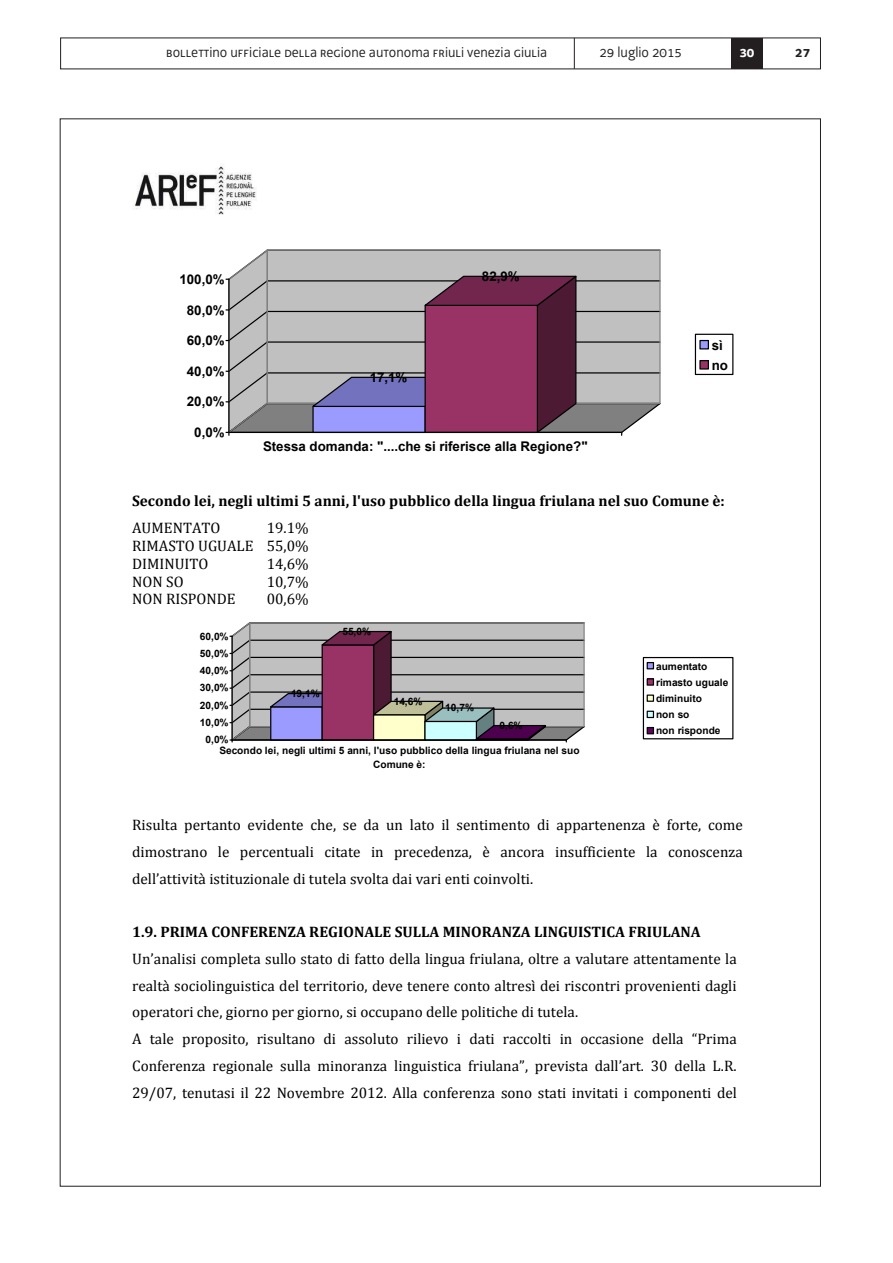
<style>
.page{position:relative;width:893px;height:1263px;background:#fff}
.page>*{position:absolute;margin:0;border:0;box-sizing:border-box;transform-origin:0 0}
.t1{font:15.15px/26.7px "Cambria";color:#000;text-align:justify}
.t2{font:700 15.15px "Cambria";color:#000}
.t3{font:15px "Decima UNI";color:#231f20}
.t4{font:15px "Decima WE";color:#231f20}
.t5{font:700 15px "Decima WE";color:#fff}
.t6{font:700 15px "Decima WE";color:#231f20}
.t7{font:700 13.35px/20px "Arial";letter-spacing:.005em;color:#000}
.t8{font:700 10.2px/16.2px "Arial";letter-spacing:.005em;color:#000;text-align:center}
</style>
<div class="page">
<div style="left:731px;top:38px;width:32px;height:31px;background:#231f20"></div>
<hr style="left:574px;top:38px;width:1px;height:31px;background:#231f20">
<img style="left:134px;top:166px;width:122px;height:49px">
<svg style="left:225px;top:249px;width:436px;height:186px;background:#a0899a"></svg>
<div style="left:695px;top:334px;width:38px;height:41px;border:1px solid #000"></div>
<div style="left:700px;top:341px;width:8px;height:8px;background:#9a9aff"></div>
<div style="left:699px;top:340px;width:10px;height:9px;border:1px solid #000"></div>
<div style="left:700px;top:361px;width:8px;height:8px;background:#9a3365"></div>
<div style="left:699px;top:360px;width:10px;height:10px;border:1px solid #000"></div>
<svg style="left:229px;top:622px;width:356px;height:120px;background:#a2959f"></svg>
<div style="left:643px;top:657px;width:90px;height:82px;border:1px solid #000"></div>
<div style="left:647px;top:662px;width:7px;height:7px;border:1px solid #000"></div>
<svg style="left:649px;top:680px;width:3px;height:4px"></svg>
<div style="left:647px;top:678px;width:7px;height:8px;border:1px solid #000"></div>
<svg style="left:649px;top:696px;width:3px;height:4px"></svg>
<div style="left:647px;top:694px;width:7px;height:8px;border:1px solid #000"></div>
<div style="left:647px;top:711px;width:7px;height:7px;border:1px solid #000"></div>
<div style="left:647px;top:727px;width:6px;height:7px;background:#650065"></div>
<div style="left:647px;top:727px;width:7px;height:7px;border:1px solid #000"></div>
<p class="t3" style="left:166px;top:43px;width:382px">bollettino ufficiale della regione autonoma friuli venezia giulia</p>
<p class="t4" style="left:599px;top:43px;width:84px">29 luglio 2015</p>
<p class="t5" style="left:739px;top:43px;width:16px">30</p>
<p class="t6" style="left:795px;top:43px;width:16px">27</p>
<p class="t7" style="left:179px;top:269px;width:47px">100,0%</p>
<p class="t7" style="left:187px;top:300px;width:39px">80,0%</p>
<p class="t7" style="left:187px;top:331px;width:39px">60,0%</p>
<p class="t7" style="left:187px;top:361px;width:39px">40,0%</p>
<p class="t7" style="left:187px;top:392px;width:39px">20,0%</p>
<p class="t7" style="left:194px;top:423px;width:32px">0,0%</p>
<p class="t7" style="left:370px;top:367px;width:39px">17,1%</p>
<p class="t7" style="left:482px;top:266px;width:39px">82,9%</p>
<p class="t7" style="left:263px;top:437px;width:326px">Stessa domanda: "....che si riferisce alla Regione?"</p>
<p class="t7" style="left:712px;top:335px;width:18px">sì no</p>
<p class="t2" style="left:132px;top:490px;width:594px">Secondo lei, negli ultimi 5 anni, l'uso pubblico della lingua friulana nel suo Comune è:</p>
<p class="t1" style="left:132px;top:514px;width:90px">AUMENTATO</p>
<p class="t1" style="left:132px;top:519px;width:178px;line-height:17.9px;text-indent:135px">19.1% RIMASTO UGUALE 55,0% DIMINUITO</p>
<p class="t1" style="left:267px;top:550px;width:43px">14,6%</p>
<p class="t1" style="left:132px;top:568px;width:53px">NON SO</p>
<p class="t1" style="left:267px;top:568px;width:43px">10,7%</p>
<p class="t1" style="left:132px;top:586px;width:105px">NON RISPONDE</p>
<p class="t1" style="left:267px;top:586px;width:43px">00,6%</p>
<p class="t8" style="left:200px;top:628px;width:30px">60,0%</p>
<p class="t8" style="left:200px;top:645px;width:30px">50,0%</p>
<p class="t8" style="left:200px;top:663px;width:30px">40,0%</p>
<p class="t8" style="left:200px;top:680px;width:30px">30,0%</p>
<p class="t8" style="left:200px;top:697px;width:30px">20,0%</p>
<p class="t8" style="left:200px;top:714px;width:30px">10,0%</p>
<p class="t8" style="left:205px;top:732px;width:25px">0,0%</p>
<p class="t8" style="left:291px;top:685px;width:30px">19,1%</p>
<p class="t8" style="left:342px;top:623px;width:30px">55,0%</p>
<p class="t8" style="left:394px;top:693px;width:30px">14,6%</p>
<p class="t8" style="left:445px;top:700px;width:30px">10,7%</p>
<p class="t8" style="left:499px;top:717px;width:25px">0,6%</p>
<p class="t8" style="left:219px;top:744px;width:362px;line-height:13.4px">Secondo lei, negli ultimi 5 anni, l'uso pubblico della lingua friulana nel suo<br>Comune è:</p>
<p class="t8" style="left:656px;top:658px;width:74px;text-align:left">aumentato rimasto uguale diminuito<br>non so<br>non risponde</p>
<p class="t1" style="left:132px;top:811px;width:612px">Risulta pertanto evidente che, se da un lato il sentimento di appartenenza è forte, come dimostrano le percentuali citate in precedenza, è ancora insufficiente la conoscenza dell’attività istituzionale di tutela svolta dai vari enti coinvolti.</p>
<p class="t2" style="left:132px;top:921px;width:570px">1.9. PRIMA CONFERENZA REGIONALE SULLA MINORANZA LINGUISTICA FRIULANA</p>
<p class="t1" style="left:132px;top:945px;width:606px;text-align:left">Un’analisi completa sullo stato di fatto della lingua friulana, oltre a valutare attentamente la realtà sociolinguistica del territorio, deve tenere conto altresì dei riscontri provenienti dagli operatori che, giorno per giorno, si occupano delle politiche di tutela.<br>A tale proposito, risultano di assoluto rilievo i dati raccolti in occasione della “Prima Conferenza regionale sulla minoranza linguistica friulana”, prevista dall’art. 30 della L.R.<br>29/07, tenutasi il 22 Novembre 2012. Alla conferenza sono stati invitati i componenti del</p>
</div>
